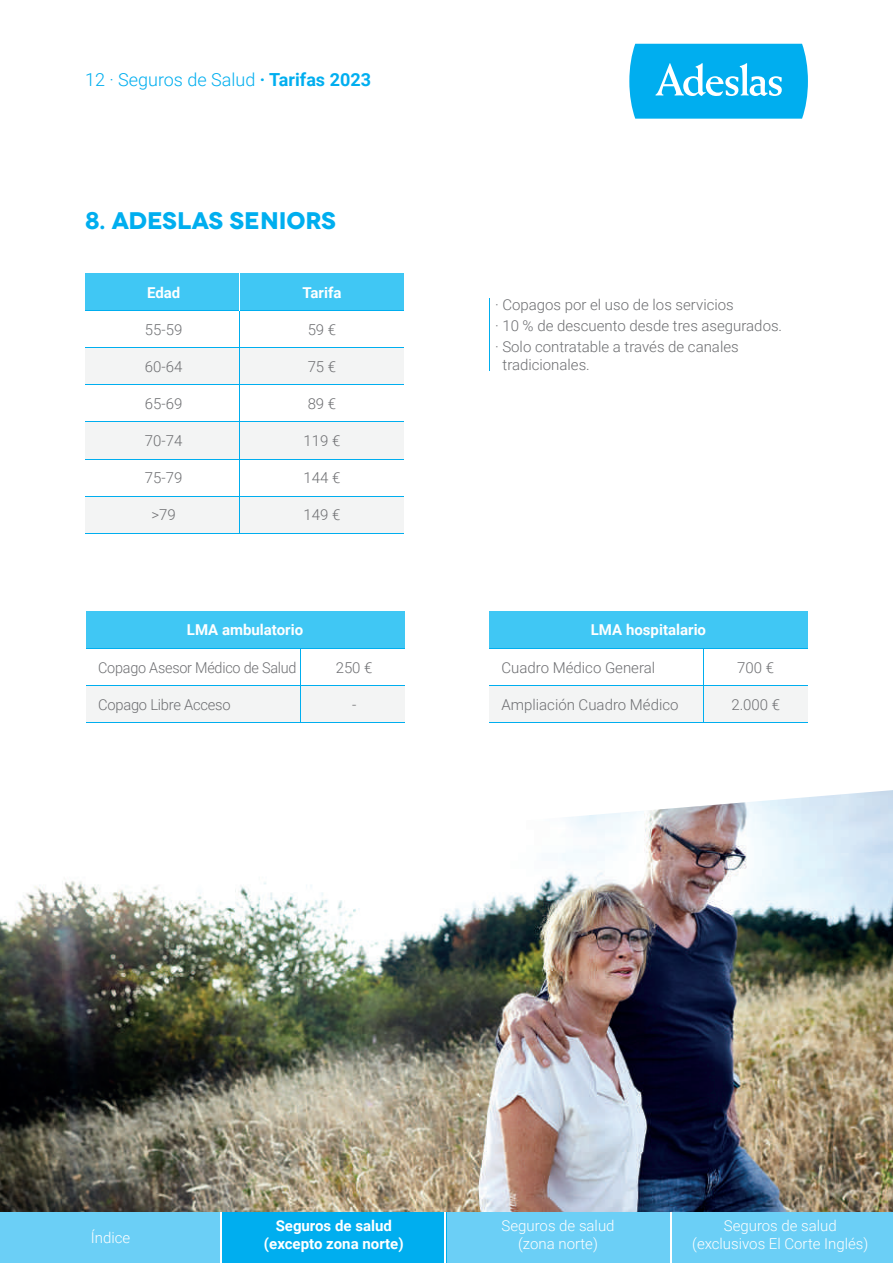
<style>
.page{position:relative;width:893px;height:1263px;background:#fff}
.page>*{position:absolute;margin:0;border:0;box-sizing:border-box;transform-origin:0 0}
.t1{font:700 24px "Novecentowide";letter-spacing:-.01em;color:#00aeef}
.t2{font:300 18px "Roboto";color:#00aeef}
.t3{font:300 15px/21px "Roboto";color:#6d6e71}
.t4{font:700 15px/18px "Roboto";color:#fff;text-align:center}
.t5{font:300 15px/18px "Roboto";color:#fff;text-align:center}
.t6{font:300 15px "Roboto";color:#6d6e71;scale:.96 1}
.s1{font-weight:700}
</style>
<div class="page">
<div style="left:489px;top:686px;width:319px;height:37px;background:#f3f4f4"></div>
<div style="left:86px;top:686px;width:318px;height:37px;background:#f3f4f4"></div>
<img style="left:0;top:790px;width:893px;height:422px">
<hr style="left:489px;top:299px;width:1px;height:72px;background:#00aeef">
<svg style="left:629px;top:44px;width:179px;height:75px;background:#1fb7f0"></svg>
<div style="left:86px;top:611px;width:318px;height:37px;background:#40c7f4"></div>
<hr style="left:86px;top:648px;width:318px;height:1px;background:#00aeef">
<hr style="left:86px;top:685px;width:318px;height:1px;background:#00aeef">
<hr style="left:86px;top:722px;width:318px;height:1px;background:#00aeef">
<hr style="left:300px;top:648px;width:1px;height:75px;background:#00aeef">
<div style="left:489px;top:611px;width:319px;height:37px;background:#40c7f4"></div>
<hr style="left:489px;top:648px;width:319px;height:1px;background:#00aeef">
<hr style="left:489px;top:685px;width:319px;height:1px;background:#00aeef">
<hr style="left:489px;top:722px;width:319px;height:1px;background:#00aeef">
<hr style="left:703px;top:648px;width:1px;height:75px;background:#00aeef">
<div style="left:85px;top:274px;width:319px;height:37px;background:#40c7f4"></div>
<div style="left:85px;top:348px;width:319px;height:37px;background:#f3f4f4"></div>
<div style="left:85px;top:422px;width:319px;height:37px;background:#f3f4f4"></div>
<hr style="left:85px;top:310px;width:319px;height:1px;background:#00aeef">
<hr style="left:85px;top:347px;width:319px;height:1px;background:#00aeef">
<hr style="left:85px;top:384px;width:319px;height:1px;background:#00aeef">
<hr style="left:85px;top:422px;width:319px;height:1px;background:#00aeef">
<hr style="left:85px;top:459px;width:319px;height:1px;background:#00aeef">
<div style="left:85px;top:496px;width:319px;height:37px;background:#f3f4f4"></div>
<hr style="left:85px;top:533px;width:319px;height:1px;background:#00aeef">
<hr style="left:240px;top:311px;width:1px;height:222px;background:#00aeef">
<hr style="left:240px;top:274px;width:1px;height:37px;background:#fff">
<div style="left:446px;top:1212px;width:225px;height:51px;background:#6bcff6"></div>
<div style="left:671px;top:1212px;width:222px;height:51px;background:#6bcff6"></div>
<div style="left:0;top:1212px;width:223px;height:51px;background:#6bcff6"></div>
<div style="left:221px;top:1212px;width:225px;height:51px;background:#00aeef"></div>
<hr style="left:220px;top:1212px;width:2px;height:51px;background:#fff">
<hr style="left:445px;top:1212px;width:1px;height:51px;background:#fff">
<hr style="left:670px;top:1212px;width:1px;height:51px;background:#fff">
<hr style="left:85px;top:496px;width:319px;height:1px;background:#00aeef">
<p class="t2" style="left:85px;top:67px;width:287px">12 · Seguros de Salud <span class="s1">· Tarifas 2023</span></p>
<h1 class="t1" style="left:85px;top:206px;width:252px">8. ADESLAS SENIORS</h1>
<p class="t4" style="left:147px;top:283px;width:35px">Edad</p>
<p class="t3" style="left:145px;top:318px;width:39px">55-59</p>
<p class="t3" style="left:145px;top:355px;width:39px">60-64</p>
<p class="t3" style="left:145px;top:392px;width:39px">65-69</p>
<p class="t3" style="left:145px;top:429px;width:39px">70-74</p>
<p class="t3" style="left:145px;top:466px;width:39px">75-79</p>
<p class="t3" style="left:151px;top:503px;width:26px">&gt;79</p>
<p class="t4" style="left:302px;top:283px;width:40px">Tarifa</p>
<p class="t3" style="left:308px;top:318px;width:30px">59 €</p>
<p class="t3" style="left:308px;top:355px;width:30px">75 €</p>
<p class="t3" style="left:308px;top:392px;width:30px">89 €</p>
<p class="t3" style="left:303px;top:429px;width:38px">119 €</p>
<p class="t3" style="left:303px;top:466px;width:38px">144 €</p>
<p class="t3" style="left:303px;top:503px;width:38px">149 €</p>
<p class="t4" style="left:187px;top:620px;width:118px">LMA ambulatorio</p>
<p class="t6" style="left:98px;top:657px;width:208px">Copago Asesor Médico de Salud</p>
<p class="t3" style="left:98px;top:694px;width:134px">Copago Libre Acceso</p>
<p class="t3" style="left:336px;top:657px;width:38px">250 €</p>
<p class="t3" style="left:352px;top:694px;width:6px">-</p>
<p class="t3" style="left:495px;top:294px;width:289px">· Copagos por el uso de los servicios<br>· 10 % de descuento desde tres asegurados. · Solo contratable a través de canales</p>
<p class="t3" style="left:502px;top:354px;width:89px">tradicionales.</p>
<p class="t4" style="left:591px;top:620px;width:117px">LMA hospitalario</p>
<p class="t3" style="left:502px;top:657px;width:155px">Cuadro Médico General</p>
<p class="t3" style="left:502px;top:694px;width:178px">Ampliación Cuadro Médico</p>
<p class="t3" style="left:737px;top:657px;width:38px">700 €</p>
<p class="t3" style="left:731px;top:694px;width:50px">2.000 €</p>
<p class="t5" style="left:91px;top:1228px;width:41px">Índice</p>
<p class="t4" style="left:264px;top:1216px;width:141px">Seguros de salud (excepto zona norte)</p>
<p class="t5" style="left:501px;top:1216px;width:115px">Seguros de salud (zona norte)</p>
<p class="t5" style="left:692px;top:1216px;width:178px">Seguros de salud (exclusivos El Corte Inglés)</p>
</div>
